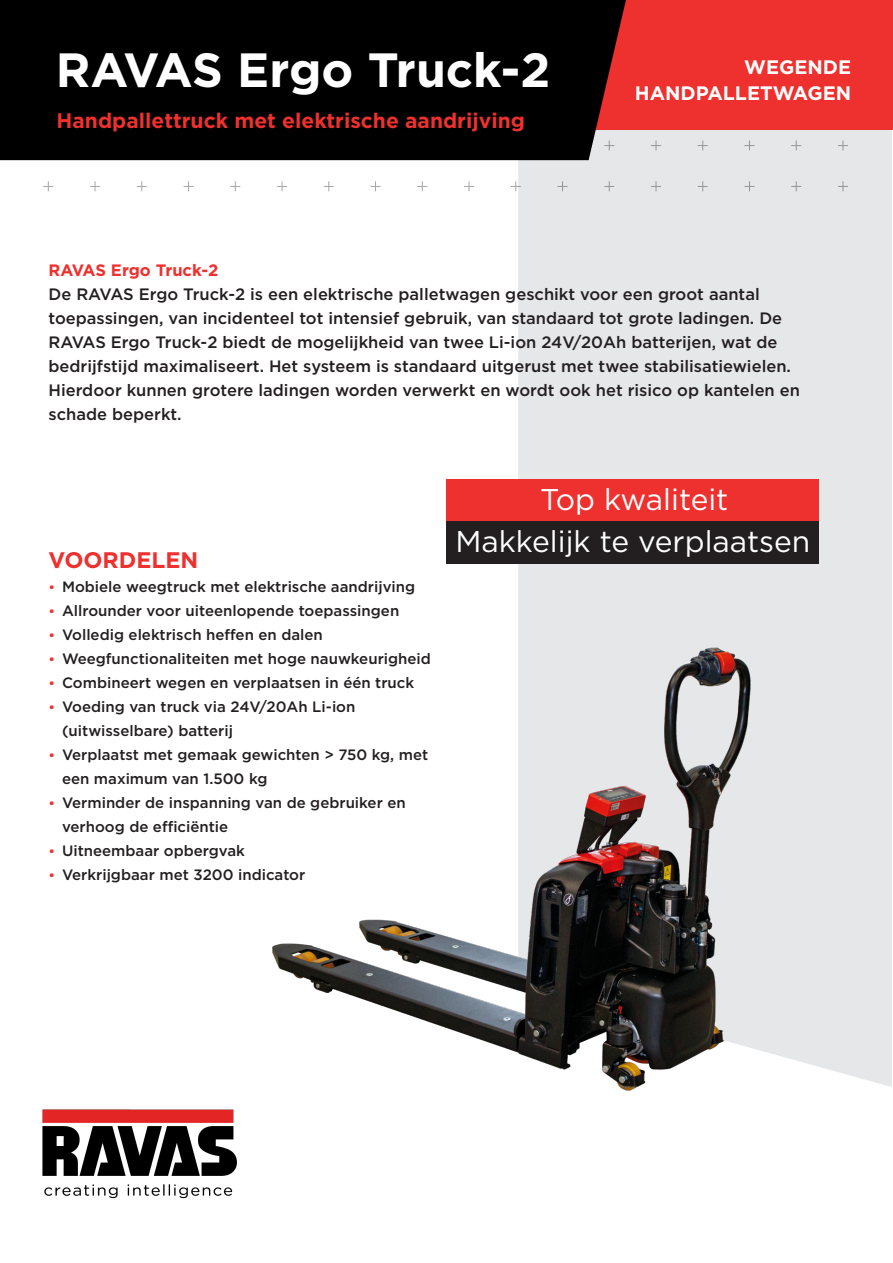
<style>
.page{position:relative;width:893px;height:1263px;background:#fff}
.page>*{position:absolute;margin:0;border:0;box-sizing:border-box;transform-origin:0 0}
.t1{font:700 48px "Gotham";color:#fff}
.t2{font:30px "Gotham";color:#fff}
.t3{font:700 22.5px "Gotham";color:#ee302e}
.t4{font:700 21px "Gotham";color:#ee302e}
.t5{font:700 19.5px/25.3px "Gotham";color:#fff;text-align:right}
.t6{font:500 16.5px/24px "Gotham";color:#231f20}
.t7{font:700 16.5px "Gotham";color:#ee302e}
.t8{font:500 15px/24px "Gotham";color:#231f20}
.s1{font-size:13.5px;color:#ee302e}
</style>
<div class="page">
<div style="left:518px;top:130px;width:374px;height:957px;background:#e6e7e9"></div>
<svg style="left:838px;top:140px;width:10px;height:10px"></svg>
<svg style="left:838px;top:181px;width:10px;height:10px"></svg>
<svg style="left:791px;top:140px;width:10px;height:10px"></svg>
<svg style="left:791px;top:181px;width:10px;height:10px"></svg>
<svg style="left:744px;top:140px;width:10px;height:10px"></svg>
<svg style="left:744px;top:181px;width:10px;height:10px"></svg>
<svg style="left:698px;top:140px;width:10px;height:10px"></svg>
<svg style="left:698px;top:181px;width:10px;height:10px"></svg>
<svg style="left:651px;top:140px;width:10px;height:10px"></svg>
<svg style="left:651px;top:181px;width:10px;height:10px"></svg>
<svg style="left:604px;top:181px;width:10px;height:10px"></svg>
<svg style="left:557px;top:181px;width:10px;height:10px"></svg>
<svg style="left:511px;top:181px;width:10px;height:10px"></svg>
<svg style="left:464px;top:181px;width:10px;height:10px"></svg>
<svg style="left:417px;top:181px;width:10px;height:10px"></svg>
<svg style="left:370px;top:181px;width:11px;height:10px"></svg>
<svg style="left:324px;top:181px;width:10px;height:10px"></svg>
<svg style="left:277px;top:181px;width:10px;height:10px"></svg>
<svg style="left:230px;top:181px;width:10px;height:10px"></svg>
<svg style="left:184px;top:181px;width:10px;height:10px"></svg>
<svg style="left:137px;top:181px;width:10px;height:10px"></svg>
<svg style="left:90px;top:181px;width:10px;height:10px"></svg>
<svg style="left:43px;top:181px;width:10px;height:10px"></svg>
<div style="left:563px;top:0;width:330px;height:130px;background:#ee302e"></div>
<div style="left:0;top:0;width:626px;height:160px;background:#000001"></div>
<img style="left:42px;top:1109px;width:195px;height:90px">
<img style="left:272px;top:598px;width:556px;height:493px">
<div style="left:446px;top:479px;width:373px;height:43px;background:#ee302e"></div>
<div style="left:446px;top:522px;width:373px;height:42px;background:#231f20"></div>
<p class="t1" style="left:56px;top:39px;width:496px">RAVAS Ergo Truck-2</p>
<p class="t4" style="left:57px;top:106px;width:470px">Handpallettruck met elektrische aandrijving</p>
<p class="t5" style="left:635px;top:54px;width:218px">WEGENDE<br>HANDPALLETWAGEN</p>
<p class="t7" style="left:49px;top:259px;width:171px">RAVAS Ergo Truck-2</p>
<p class="t6" style="left:49px;top:281px;width:753px">De RAVAS Ergo Truck-2 is een elektrische palletwagen geschikt voor een groot aantal toepassingen, van incidenteel tot intensief gebruik, van standaard tot grote ladingen. De RAVAS Ergo Truck-2 biedt de mogelijkheid van twee Li-ion 24V/20Ah batterijen, wat de bedrijfstijd maximaliseert. Het systeem is standaard uitgerust met twee stabilisatiewielen.<br>Hierdoor kunnen grotere ladingen worden verwerkt en wordt ook het risico op kantelen en schade beperkt.</p>
<p class="t3" style="left:49px;top:545px;width:151px">VOORDELEN</p>
<p class="t8" style="left:49px;top:574px;width:368px"><span class="s1">•</span> Mobiele weegtruck met elektrische aandrijving</p>
<p class="t8" style="left:49px;top:598px;width:352px"><span class="s1">•</span> Allrounder voor uiteenlopende toepassingen</p>
<p class="t8" style="left:49px;top:622px;width:276px"><span class="s1">•</span> Volledig elektrisch heffen en dalen</p>
<p class="t8" style="left:49px;top:646px;width:384px"><span class="s1">•</span> Weegfunctionaliteiten met hoge nauwkeurigheid</p>
<p class="t8" style="left:49px;top:670px;width:367px"><span class="s1">•</span> Combineert wegen en verplaatsen in één truck</p>
<p class="t8" style="left:62px;top:694px;width:295px;text-indent:-14px"><span class="s1">•</span> Voeding van truck via 24V/20Ah Li-ion (uitwisselbare) batterij</p>
<p class="t8" style="left:62px;top:742px;width:368px;text-indent:-14px"><span class="s1">•</span> Verplaatst met gemaak gewichten &gt; 750 kg, met een maximum van 1.500 kg</p>
<p class="t8" style="left:62px;top:790px;width:345px;text-indent:-14px"><span class="s1">•</span> Verminder de inspanning van de gebruiker en verhoog de efficiëntie</p>
<p class="t8" style="left:49px;top:838px;width:198px"><span class="s1">•</span> Uitneembaar opbergvak</p>
<p class="t8" style="left:49px;top:862px;width:258px"><span class="s1">•</span> Verkrijgbaar met 3200 indicator</p>
<p class="t2" style="left:540px;top:480px;width:190px">Top kwaliteit</p>
<p class="t2" style="left:455px;top:522px;width:357px">Makkelijk te verplaatsen</p>
</div>
